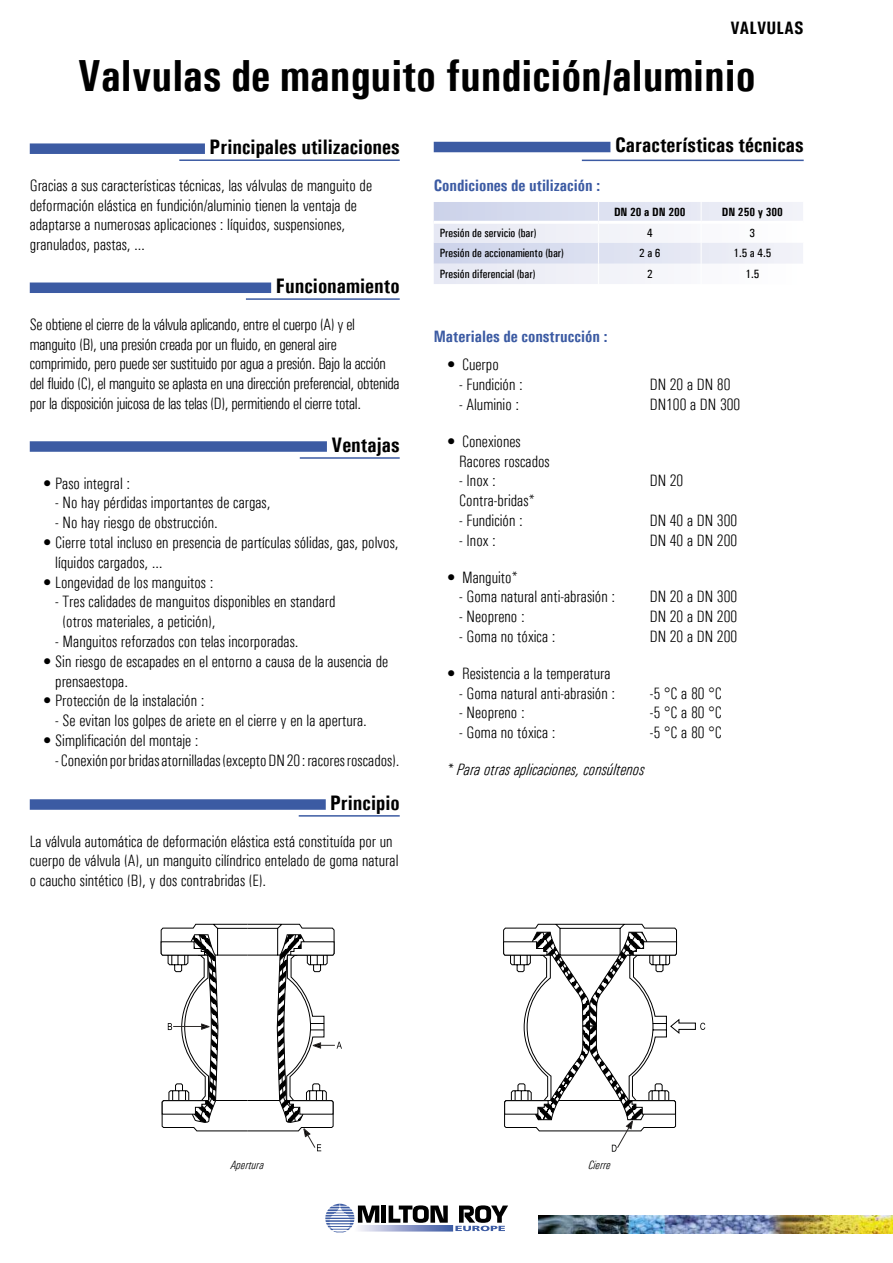
<style>
.page{position:relative;width:893px;height:1263px;background:#fff}
.page>*{position:absolute;margin:0;border:0;box-sizing:border-box;transform-origin:0 0}
.t1{font:700 45px "Univers Condensed";color:#000}
.t2{font:700 21px "Univers Condensed";color:#000}
.t3{font:700 18px "Univers Condensed";color:#000}
.t4{font:300 condensed 16.5px/19.8px "Univers";color:#000}
.t5{font:300 condensed 16.5px/19.8px "Univers";letter-spacing:-.02em;color:#000}
.t6{font:700 16.5px "Univers Condensed";color:#3c5ba3}
.t7{font:italic 300 condensed 16.5px "Univers";color:#000}
.t8{font:500 12px "Univers Condensed";color:#000}
.t9{font:700 12px "Univers Condensed";color:#000}
.t10{font:italic 300 condensed 12px "Univers";color:#000}
</style>
<div class="page">
<svg style="left:325px;top:1204px;width:183px;height:29px"></svg>
<div style="left:30px;top:143px;width:175px;height:11px;background:#3c5ba3"></div>
<svg style="left:179px;top:159px;width:221px;height:2px"></svg>
<div style="left:30px;top:799px;width:296px;height:11px;background:#3c5ba3"></div>
<div style="left:434px;top:142px;width:176px;height:10px;background:#3c5ba3"></div>
<div style="left:30px;top:282px;width:241px;height:11px;background:#3c5ba3"></div>
<div style="left:30px;top:441px;width:297px;height:11px;background:#3c5ba3"></div>
<svg style="left:245px;top:298px;width:155px;height:2px"></svg>
<svg style="left:299px;top:457px;width:101px;height:2px"></svg>
<svg style="left:298px;top:815px;width:102px;height:2px"></svg>
<svg style="left:160px;top:923px;width:182px;height:228px"></svg>
<svg style="left:503px;top:923px;width:202px;height:229px"></svg>
<svg style="left:581px;top:159px;width:223px;height:3px"></svg>
<svg style="left:434px;top:202px;width:369px;height:82px"></svg>
<hr style="left:434px;top:221px;width:165px;height:3px;background:#fff">
<hr style="left:599px;top:221px;width:102px;height:3px;background:#fff">
<hr style="left:701px;top:221px;width:102px;height:3px;background:#fff">
<img style="left:538px;top:1216px;width:355px;height:17px">
<p class="t3" style="left:730px;top:17px;width:75px">VALVULAS</p>
<h1 class="t1" style="left:78px;top:48px;width:679px">Valvulas de manguito fundición/aluminio</h1>
<p class="t2" style="left:210px;top:134px;width:192px">Principales utilizaciones</p>
<p class="t4" style="left:30px;top:175px;width:344px">Gracias a sus características técnicas, las válvulas de manguito de deformación elástica en fundición/aluminio tienen la ventaja de adaptarse a numerosas aplicaciones : líquidos, suspensiones, granulados, pastas, …</p>
<p class="t2" style="left:276px;top:273px;width:125px">Funcionamiento</p>
<p class="t5" style="left:30px;top:314px;width:371px">Se obtiene el cierre de la válvula aplicando, entre el cuerpo (A) y el manguito (B), una presión creada por un fluido, en general aire comprimido, pero puede ser sustituido por agua a presión. Bajo la acción del fluido (C), el manguito se aplasta en una dirección preferencial, obtenida por la disposición juicosa de las telas (D), permitiendo el cierre total.</p>
<p class="t2" style="left:332px;top:432px;width:70px">Ventajas</p>
<p class="t4" style="left:43px;top:473px;width:89px">• Paso integral :</p>
<p class="t4" style="left:55px;top:493px;width:217px">- No hay pérdidas importantes de cargas,</p>
<p class="t4" style="left:55px;top:513px;width:164px">- No hay riesgo de obstrucción.</p>
<p class="t4" style="left:55px;top:533px;width:345px;text-indent:-13px">• Cierre total incluso en presencia de partículas sólidas, gas, polvos, líquidos cargados, …</p>
<p class="t4" style="left:43px;top:572px;width:172px">• Longevidad de los manguitos :</p>
<p class="t4" style="left:63px;top:592px;width:274px;text-indent:-7px">- Tres calidades de manguitos disponibles en standard (otros materiales, a petición),</p>
<p class="t4" style="left:55px;top:632px;width:245px">- Manguitos reforzados con telas incorporadas.</p>
<p class="t4" style="left:55px;top:651px;width:334px;text-indent:-13px">• Sin riesgo de escapades en el entorno a causa de la ausencia de prensaestopa.</p>
<p class="t4" style="left:43px;top:691px;width:163px">• Protección de la instalación :</p>
<p class="t4" style="left:55px;top:711px;width:313px">- Se evitan los golpes de ariete en el cierre y en la apertura.</p>
<p class="t4" style="left:43px;top:731px;width:158px">• Simplificación del montaje :</p>
<p class="t4" style="left:55px;top:750px;width:346px">- Conexión por bridas atornilladas (excepto DN 20 : racores roscados).</p>
<p class="t2" style="left:330px;top:790px;width:71px">Principio</p>
<p class="t4" style="left:30px;top:831px;width:370px">La válvula automática de deformación elástica está constituída por un cuerpo de válvula (A), un manguito cilíndrico entelado de goma natural o caucho sintético (B), y dos contrabridas (E).</p>
<p class="t6" style="left:434px;top:176px;width:168px">Condiciones de utilización :</p>
<p class="t2" style="left:615px;top:132px;width:190px">Características técnicas</p>
<p class="t9" style="left:614px;top:205px;width:73px">DN 20 a DN 200</p>
<p class="t9" style="left:722px;top:205px;width:63px">DN 250 y 300</p>
<p class="t8" style="left:440px;top:225px;width:98px">Presión de servicio (bar)</p>
<p class="t8" style="left:647px;top:225px;width:7px">4</p>
<p class="t8" style="left:750px;top:225px;width:7px">3</p>
<p class="t8" style="left:440px;top:246px;width:126px">Presión de accionamiento (bar)</p>
<p class="t8" style="left:639px;top:246px;width:23px">2 a 6</p>
<p class="t8" style="left:734px;top:246px;width:39px">1.5 a 4.5</p>
<p class="t8" style="left:440px;top:267px;width:97px">Presión diferencial (bar)</p>
<p class="t8" style="left:647px;top:267px;width:7px">2</p>
<p class="t8" style="left:745px;top:267px;width:15px">1.5</p>
<p class="t6" style="left:434px;top:326px;width:175px">Materiales de construcción :</p>
<p class="t4" style="left:446px;top:355px;width:54px">• Cuerpo</p>
<p class="t4" style="left:459px;top:375px;width:65px">- Fundición :</p>
<p class="t4" style="left:650px;top:375px;width:82px">DN 20 a DN 80</p>
<p class="t4" style="left:459px;top:395px;width:61px">- Aluminio :</p>
<p class="t4" style="left:650px;top:395px;width:92px">DN100 a DN 300</p>
<p class="t4" style="left:459px;top:431px;width:92px;text-indent:-13px">• Conexiones<br>Racores roscados</p>
<p class="t4" style="left:459px;top:471px;width:38px">- Inox :</p>
<p class="t4" style="left:650px;top:471px;width:35px">DN 20</p>
<p class="t4" style="left:459px;top:491px;width:78px">Contra-bridas*</p>
<p class="t4" style="left:459px;top:511px;width:65px">- Fundición :</p>
<p class="t4" style="left:650px;top:511px;width:89px">DN 40 a DN 300</p>
<p class="t4" style="left:459px;top:530px;width:38px">- Inox :</p>
<p class="t4" style="left:650px;top:530px;width:89px">DN 40 a DN 200</p>
<p class="t4" style="left:446px;top:567px;width:73px">• Manguito*</p>
<p class="t4" style="left:459px;top:587px;width:157px">- Goma natural anti-abrasión :</p>
<p class="t4" style="left:650px;top:587px;width:89px">DN 20 a DN 300</p>
<p class="t4" style="left:459px;top:607px;width:67px">- Neopreno :</p>
<p class="t4" style="left:650px;top:607px;width:89px">DN 20 a DN 200</p>
<p class="t4" style="left:459px;top:627px;width:98px">- Goma no tóxica :</p>
<p class="t4" style="left:650px;top:627px;width:89px">DN 20 a DN 200</p>
<p class="t4" style="left:446px;top:663px;width:166px">• Resistencia a la temperatura</p>
<p class="t4" style="left:459px;top:683px;width:157px">- Goma natural anti-abrasión :</p>
<p class="t4" style="left:650px;top:683px;width:74px">-5 °C a 80 °C</p>
<p class="t4" style="left:459px;top:703px;width:67px">- Neopreno :</p>
<p class="t4" style="left:650px;top:703px;width:74px">-5 °C a 80 °C</p>
<p class="t4" style="left:459px;top:723px;width:98px">- Goma no tóxica :</p>
<p class="t4" style="left:650px;top:723px;width:74px">-5 °C a 80 °C</p>
<p class="t7" style="left:446px;top:760px;width:200px">* Para otras aplicaciones, consúltenos</p>
<p class="t10" style="left:231px;top:1158px;width:35px">Apertura</p>
<p class="t10" style="left:588px;top:1158px;width:24px">Cierre</p>
</div>
